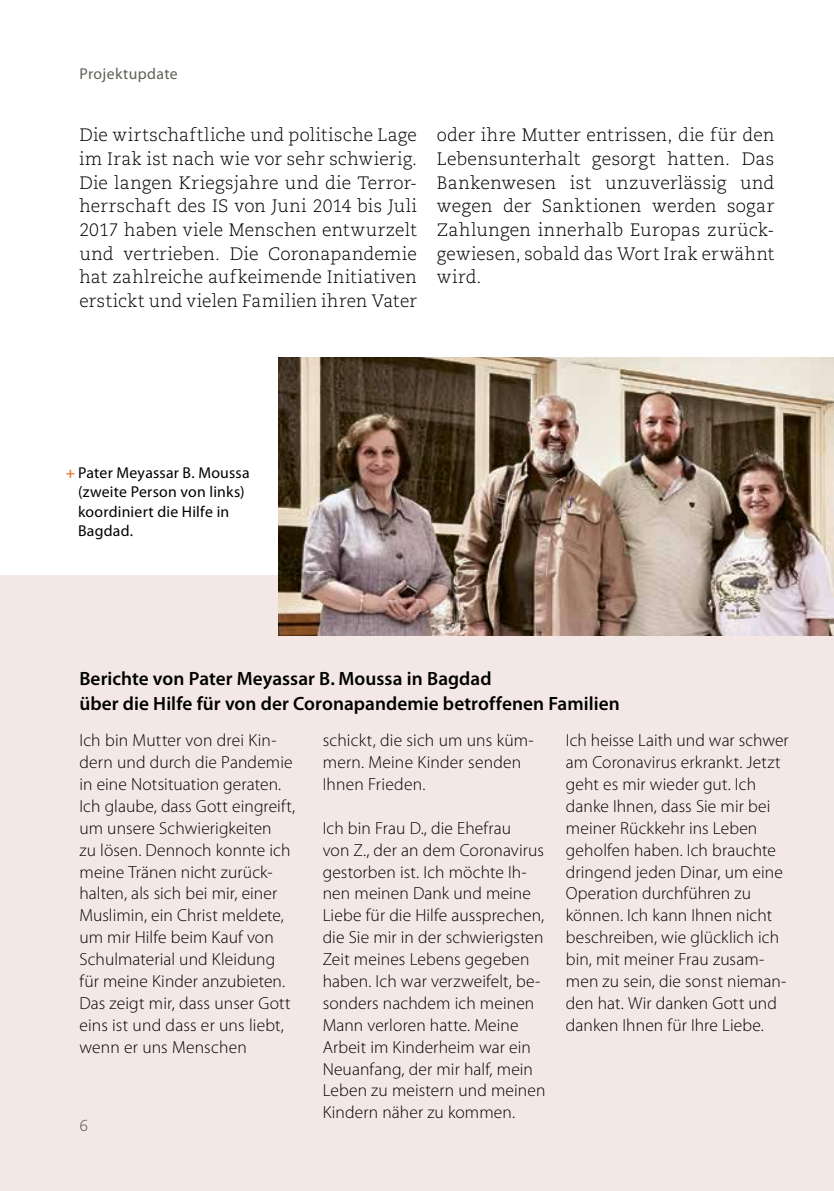
<style>
.page{position:relative;width:834px;height:1191px;background:#fff}
.page>*{position:absolute;margin:0;border:0;box-sizing:border-box;transform-origin:0 0}
.t1{font:600 19.25px/24.5px "Myriad Pro";letter-spacing:.005em;color:#000}
.t2{font:300 17.85px/23.6px "Caecilia LT Pro 45";letter-spacing:.015em;color:#000;text-align:justify}
.t3{font:300 17.5px/21.9px "Myriad Pro";letter-spacing:.005em;color:#000}
.t4{font:15.75px/19.2px "Myriad Pro";letter-spacing:.015em;color:#000}
.t5{font:15.75px "Myriad Pro";letter-spacing:.02em;color:#625f57}
.t6{font:300 15.75px "Caecilia LT Pro 45";color:#625f57}
.s1{font-weight:600;color:#ee7326}
</style>
<div class="page">
<div style="left:0;top:575px;width:833px;height:616px;background:#f3e8e6"></div>
<img style="left:278px;top:357px;width:555px;height:278px">
<p class="t5" style="left:79px;top:64px;width:100px">Projektupdate</p>
<p class="t2" style="left:79px;top:123px;width:339px">Die wirtschaftliche und politische Lage im Irak ist nach wie vor sehr schwierig.<br>Die langen Kriegsjahre und die Terror&shy;herrschaft des IS von Juni 2014 bis Juli 2017 haben viele Menschen entwurzelt und vertrieben. Die Coronapandemie hat zahlreiche aufkeimende Initiativen erstickt und vielen Familien ihren Vater</p>
<p class="t2" style="left:437px;top:123px;width:339px">oder ihre Mutter entrissen, die für den Lebensunterhalt gesorgt hatten. Das Bankenwesen ist unzuverlässig und wegen der Sanktionen werden sogar Zahlungen innerhalb Europas zurück&shy;gewiesen, sobald das Wort Irak erwähnt wird.</p>
<p class="t4" style="left:78px;top:463px;width:173px;text-indent:-12px"><span class="s1">+</span> Pater Meyassar B. Moussa (zweite Person von links) koordiniert die Hilfe in<br>Bagdad.</p>
<p class="t1" style="left:79px;top:666px;width:541px">Berichte von Pater Meyassar B. Moussa in Bagdad<br>über die Hilfe für von der Coronapandemie betroffenen Familien</p>
<p class="t3" style="left:79px;top:730px;width:217px">Ich bin Mutter von drei Kin&shy;dern und durch die Pandemie in eine Notsituation geraten.<br>Ich glaube, dass Gott eingreift, um unsere Schwierigkeiten<br>zu lösen. Dennoch konnte ich meine Tränen nicht zurück&shy;halten, als sich bei mir, einer<br>Muslimin, ein Christ meldete, um mir Hilfe beim Kauf von<br>Schulmaterial und Kleidung für meine Kinder anzubieten.<br>Das zeigt mir, dass unser Gott eins ist und dass er uns liebt, wenn er uns Menschen</p>
<p class="t3" style="left:322px;top:730px;width:212px">schickt, die sich um uns küm&shy;mern. Meine Kinder senden<br>Ihnen Frieden.</p>
<p class="t3" style="left:566px;top:730px;width:224px">Ich heisse Laith und war schwer am Coronavirus erkrankt. Jetzt geht es mir wieder gut. Ich danke Ihnen, dass Sie mir bei meiner Rückkehr ins Leben geholfen haben. Ich brauchte dringend jeden Dinar, um eine<br>Operation durchführen zu können. Ich kann Ihnen nicht beschreiben, wie glücklich ich bin, mit meiner Frau zusam&shy;men zu sein, die sonst nieman&shy;den hat. Wir danken Gott und danken Ihnen für Ihre Liebe.</p>
<p class="t3" style="left:322px;top:817px;width:224px">Ich bin Frau D., die Ehefrau<br>von Z., der an dem Coronavirus gestorben ist. Ich möchte Ih&shy;nen meinen Dank und meine<br>Liebe für die Hilfe aussprechen, die Sie mir in der schwierigsten<br>Zeit meines Lebens gegeben haben. Ich war verzweifelt, be&shy;sonders nachdem ich meinen<br>Mann verloren hatte. Meine<br>Arbeit im Kinderheim war ein<br>Neuanfang, der mir half, mein<br>Leben zu meistern und meinen<br>Kindern näher zu kommen.</p>
<p class="t6" style="left:79px;top:1115px;width:10px">6</p>
</div>
